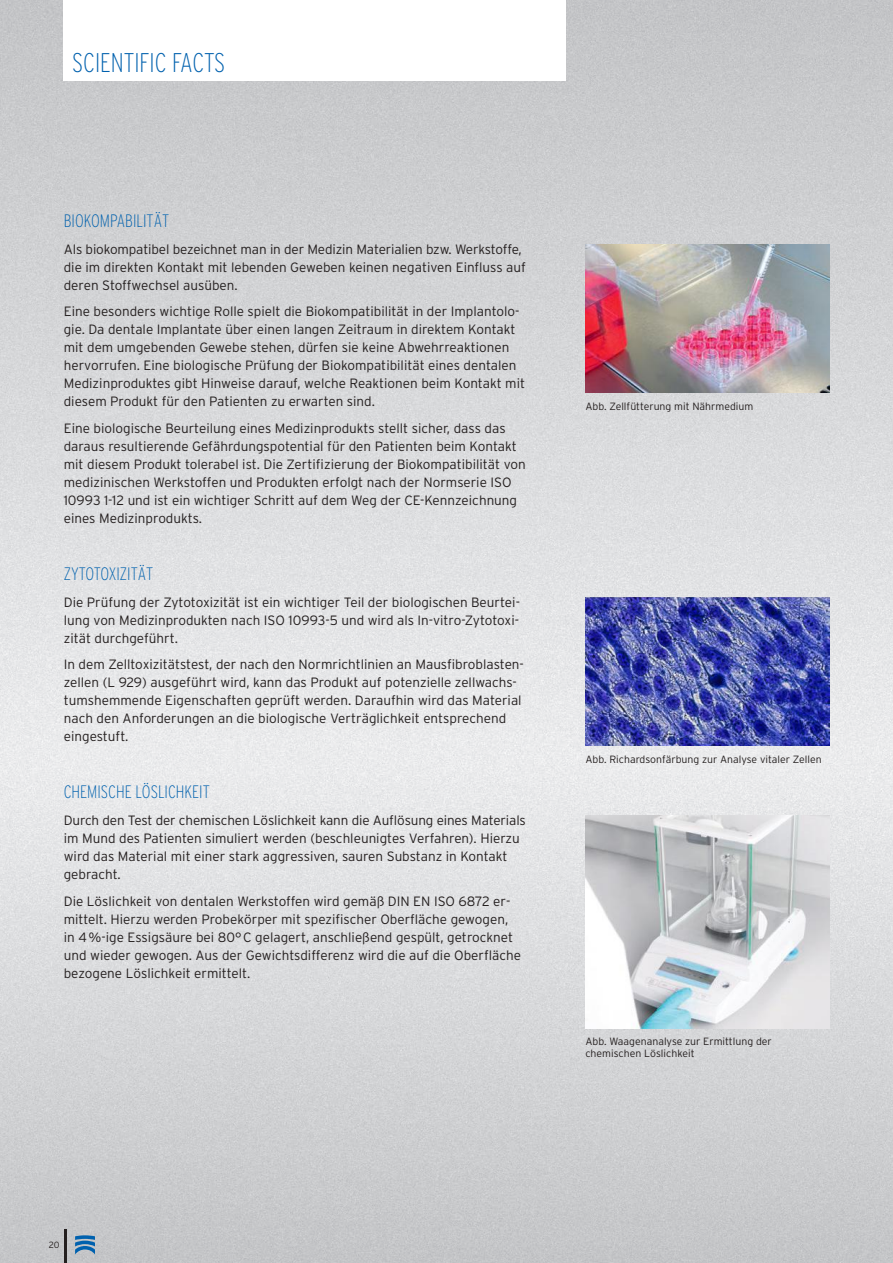
<style>
.page{position:relative;width:893px;height:1263px;background:#fff}
.page>*{position:absolute;margin:0;border:0;box-sizing:border-box;transform-origin:0 0}
.t1{font:200 condensed 27px "Interstate";color:#0061ae}
.t2{font:200 condensed 18px "Interstate";color:#0061ae}
.t3{font:300 13.5px/18px "Interstate";color:#241f1f}
.t4{font:300 10.5px/12.6px "Interstate";color:#241f1f}
.t5{font:300 9px "Interstate";color:#241f1f}
</style>
<div class="page">
<img style="left:0;top:0;width:893px;height:1263px">
<hr style="left:64px;top:1229px;width:3px;height:34px;background:#241f1f">
<svg style="left:75px;top:1235px;width:20px;height:19px"></svg>
<div style="left:64px;top:0;width:502px;height:81px;background:#fff"></div>
<img style="left:585px;top:244px;width:244px;height:149px">
<img style="left:585px;top:597px;width:244px;height:149px">
<img style="left:585px;top:815px;width:244px;height:213px">
<h1 class="t1" style="left:72px;top:46px;width:155px">SCIENTIFIC FACTS</h1>
<h2 class="t2" style="left:64px;top:210px;width:107px">BIOKOMPABILITÄT</h2>
<p class="t3" style="left:64px;top:240px;width:464px">Als biokompatibel bezeichnet man in der Medizin Materialien bzw. Werkstoffe, die im direkten Kontakt mit lebenden Geweben keinen negativen Einfluss auf deren Stoffwechsel ausüben.</p>
<p class="t3" style="left:64px;top:302px;width:463px">Eine besonders wichtige Rolle spielt die Biokompatibilität in der Implantolo&shy;gie. Da dentale Implantate über einen langen Zeitraum in direktem Kontakt mit dem umgebenden Gewebe stehen, dürfen sie keine Abwehrreaktionen hervorrufen. Eine biologische Prüfung der Biokompatibilität eines dentalen Medizinproduktes gibt Hinweise darauf, welche Reaktionen beim Kontakt mit diesem Produkt für den Patienten zu erwarten sind.</p>
<p class="t3" style="left:64px;top:419px;width:463px">Eine biologische Beurteilung eines Medizinprodukts stellt sicher, dass das daraus resultierende Gefährdungspotential für den Patienten beim Kontakt mit diesem Produkt tolerabel ist. Die Zertifizierung der Biokompatibilität von medizinischen Werkstoffen und Produkten erfolgt nach der Normserie ISO 10993 1-12 und ist ein wichtiger Schritt auf dem Weg der CE-Kennzeichnung eines Medizinprodukts.</p>
<h2 class="t2" style="left:64px;top:563px;width:91px">ZYTOTOXIZITÄT</h2>
<p class="t3" style="left:64px;top:593px;width:458px;text-align:justify">Die Prüfung der Zytotoxizität ist ein wichtiger Teil der biologischen Beurtei&shy;lung von Medizinprodukten nach ISO 10993-5 und wird als In-vitro-Zytotoxi&shy;zität durchgeführt.</p>
<p class="t3" style="left:64px;top:655px;width:462px">In dem Zelltoxizitätstest, der nach den Normrichtlinien an Mausfibroblasten&shy;zellen (L 929) ausgeführt wird, kann das Produkt auf potenzielle zellwachs&shy;tumshemmende Eigenschaften geprüft werden. Daraufhin wird das Material nach den Anforderungen an die biologische Verträglichkeit entsprechend eingestuft.</p>
<h2 class="t2" style="left:64px;top:781px;width:148px">CHEMISCHE LÖSLICHKEIT</h2>
<p class="t3" style="left:64px;top:811px;width:464px">Durch den Test der chemischen Löslichkeit kann die Auflösung eines Materials im Mund des Patienten simuliert werden (beschleunigtes Verfahren). Hierzu wird das Material mit einer stark aggressiven, sauren Substanz in Kontakt gebracht.</p>
<p class="t3" style="left:64px;top:892px;width:459px">Die Löslichkeit von dentalen Werkstoffen wird gemäß DIN EN ISO 6872 er&shy;mittelt. Hierzu werden Probekörper mit spezifischer Oberfläche gewogen, in 4%-ige Essigsäure bei 80°C gelagert, anschließend gespült, getrocknet und wieder gewogen. Aus der Gewichtsdifferenz wird die auf die Oberfläche bezogene Löslichkeit ermittelt.</p>
<p class="t4" style="left:585px;top:400px;width:170px">Abb. Zellfütterung mit Nährmedium</p>
<p class="t4" style="left:585px;top:753px;width:238px">Abb. Richardsonfärbung zur Analyse vitaler Zellen</p>
<p class="t4" style="left:585px;top:1035px;width:188px">Abb. Waagenanalyse zur Ermittlung der chemischen Löslichkeit</p>
<p class="t5" style="left:49px;top:1239px;width:12px">20</p>
</div>
